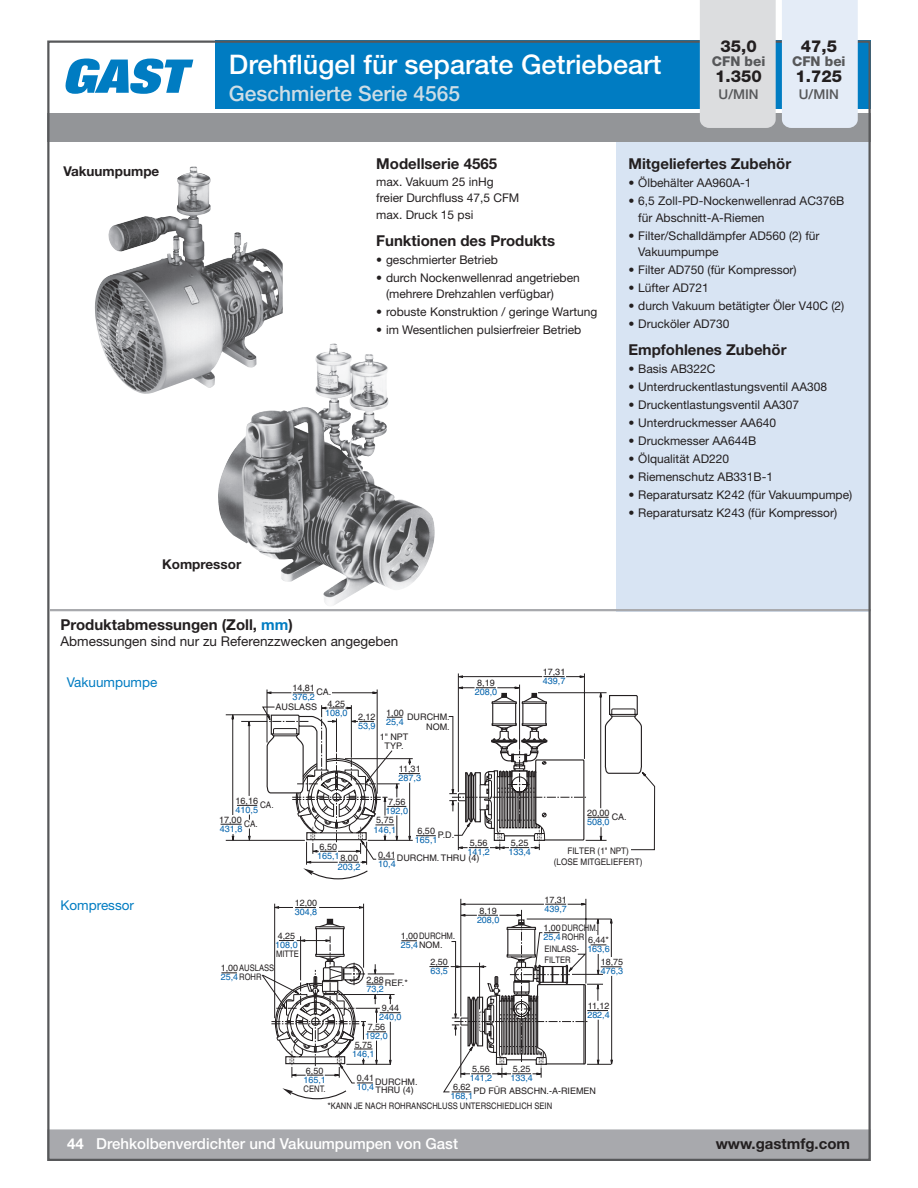
<style>
.page{position:relative;width:918px;height:1188px;background:#fff}
.page>*{position:absolute;margin:0;border:0;box-sizing:border-box;transform-origin:0 0}
.t1{font:500 27px "Helvetica Neue";color:#fff}
.t2{font:500 21.15px "Helvetica Neue";color:#cddde6}
.t3{font:800 16.5px "Helvetica Neue";color:#231f20}
.t4{font:500 15.15px "Helvetica Neue";color:#fff}
.t5{font:700 15px "Helvetica Neue";color:#231f20}
.t6{font:13.5px "Helvetica Neue";color:#231f20}
.t7{font:700 13.5px "Helvetica Neue LT Std";color:#231f20}
.t8{font:13.5px "Helvetica Neue";color:#007cc2}
.t9{font:800 13.5px "Helvetica Neue";color:#57585a}
.t10{font:500 13.5px "Helvetica Neue";color:#57585a}
.t11{font:12px/16.5px "Helvetica Neue";color:#231f20}
.t12{font:9px/9px "Helvetica";color:#231f20}
.t13{font:9px "Helvetica";color:#0161ab}
.t14{font:9px/10.8px "Helvetica";color:#231f20;text-align:center;scale:.9 1}
.t15{font:9px/10.8px "Helvetica";color:#231f20;scale:.85 1}
.s1{color:#007cc2}
.s2{color:#0161ab}
.s3{font-weight:700;font-size:15px}
</style>
<div class="page">
<div style="left:216px;top:40px;width:655px;height:69px;background:#007cc2"></div>
<div style="left:47px;top:113px;width:824px;height:29px;background:#939598"></div>
<svg style="left:66px;top:59px;width:127px;height:35px"></svg>
<div style="left:617px;top:142px;width:252px;height:469px;background:#d8e4f3"></div>
<img style="left:218px;top:343px;width:217px;height:262px">
<img style="left:95px;top:167px;width:188px;height:228px">
<hr style="left:461px;top:899px;width:1px;height:117px;background:#231f20">
<hr style="left:586px;top:899px;width:1px;height:85px;background:#231f20">
<svg style="left:221px;top:973px;width:16px;height:1px"></svg>
<svg style="left:262px;top:903px;width:359px;height:197px"></svg>
<hr style="left:458px;top:673px;width:1px;height:119px;background:#231f20">
<hr style="left:584px;top:673px;width:1px;height:86px;background:#231f20">
<hr style="left:519px;top:685px;width:1px;height:65px;background:#231f20">
<svg style="left:458px;top:675px;width:126px;height:3px"></svg>
<svg style="left:221px;top:687px;width:434px;height:193px"></svg>
<hr style="left:50px;top:609px;width:821px;height:2px;background:#a8a9ad">
<div style="left:47px;top:1129px;width:824px;height:32px;background:#a8a9ad;border:2px solid #a8a9ad"></div>
<div style="left:782px;top:0;width:76px;height:128px;background:#e4ecf7"></div>
<div style="left:700px;top:0;width:76px;height:128px;background:#dcdddf"></div>
<p class="t7" style="left:63px;top:163px;width:97px">Vakuumpumpe</p>
<h1 class="t1" style="left:229px;top:48px;width:434px">Drehflügel für separate Getriebeart</h1>
<h2 class="t2" style="left:229px;top:81px;width:233px">Geschmierte Serie 4565</h2>
<h3 class="t3" style="left:720px;top:36px;width:38px">35,0</h3>
<p class="t9" style="left:712px;top:53px;width:55px">CFN bei</p>
<h3 class="t3" style="left:715px;top:66px;width:48px">1.350</h3>
<p class="t10" style="left:719px;top:86px;width:42px">U/mi n</p>
<h3 class="t3" style="left:801px;top:36px;width:38px">47,5</h3>
<p class="t9" style="left:792px;top:53px;width:55px">CFN bei</p>
<h3 class="t3" style="left:796px;top:66px;width:48px">1.725</h3>
<p class="t10" style="left:799px;top:86px;width:42px">U/mi n</p>
<p class="t5" style="left:376px;top:155px;width:122px">Modellserie 4565</p>
<p class="t11" style="left:376px;top:173px;width:145px">max. Vakuum 25 inHg freier Durchfluss 47,5 CFM max. Druck 15 psi</p>
<p class="t5" style="left:376px;top:231px;width:180px">Funktionen des Produkts</p>
<p class="t11" style="left:376px;top:251px;width:123px">• geschmierter Betrieb</p>
<p class="t11" style="left:386px;top:269px;width:195px;text-indent:-10px">• durch Nockenwellenrad angetrieben (mehrere Drehzahlen verfügbar)</p>
<p class="t11" style="left:376px;top:304px;width:223px">• robuste Konstruktion / geringe Wartung</p>
<p class="t11" style="left:376px;top:322px;width:207px">• im Wesentlichen pulsierfreier Betrieb</p>
<p class="t5" style="left:628px;top:155px;width:164px">Mitgeliefertes Zubehör</p>
<p class="t11" style="left:628px;top:175px;width:125px">• Ölbehälter AA960A-1</p>
<p class="t11" style="left:638px;top:193px;width:208px;text-indent:-10px">• 6,5 Zoll-PD-Nockenwellenrad AC376B für Abschnitt-A-Riemen</p>
<p class="t11" style="left:638px;top:227px;width:183px;text-indent:-10px">• Filter/Schalldämpfer AD560 (2) für<br>Vakuumpumpe</p>
<p class="t11" style="left:628px;top:262px;width:170px">• Filter AD750 (für Kompressor)</p>
<p class="t11" style="left:628px;top:280px;width:82px">• Lüfter AD721</p>
<p class="t11" style="left:628px;top:298px;width:217px">• durch Vakuum betätigter Öler V40C (2)</p>
<p class="t11" style="left:628px;top:316px;width:103px">• Drucköler AD730</p>
<p class="t5" style="left:628px;top:341px;width:160px">Empfohlenes Zubehör</p>
<p class="t11" style="left:628px;top:361px;width:89px">• Basis AB322C</p>
<p class="t11" style="left:628px;top:379px;width:200px">• Unterdruckentlastungsventil AA308</p>
<p class="t11" style="left:628px;top:397px;width:172px">• Druckentlastungsventil AA307</p>
<p class="t11" style="left:628px;top:415px;width:149px">• Unterdruckmesser AA640</p>
<p class="t11" style="left:628px;top:433px;width:129px">• Druckmesser AA644B</p>
<p class="t11" style="left:628px;top:451px;width:102px">• Ölqualität AD220</p>
<p class="t11" style="left:628px;top:469px;width:146px">• Riemenschutz AB331B-1</p>
<p class="t11" style="left:628px;top:487px;width:225px">• Reparatursatz K242 (für Vakuumpumpe)</p>
<p class="t11" style="left:628px;top:505px;width:210px">• Reparatursatz K243 (für Kompressor)</p>
<p class="t7" style="left:162px;top:556px;width:81px">Kompressor</p>
<p class="t5" style="left:60px;top:615px;width:234px">Produktabmessungen (Zoll, <span class="s1">mm</span>)</p>
<p class="t6" style="left:60px;top:633px;width:339px">Abmessungen sind nur zu Referenzzwecken angegeben</p>
<p class="t8" style="left:67px;top:675px;width:92px">Vakuumpumpe</p>
<p class="t8" style="left:60px;top:897px;width:75px">Kompressor</p>
<p class="t12" style="left:292px;top:684px;width:41px">14,81 CA.</p>
<p class="t13" style="left:292px;top:692px;width:24px">376,2</p>
<p class="t12" style="left:328px;top:699px;width:19px">4,25</p>
<p class="t13" style="left:325px;top:707px;width:24px">108,0</p>
<p class="t12" style="left:276px;top:703px;width:43px">AUSLASS</p>
<p class="t12" style="left:358px;top:712px;width:19px">2,12</p>
<p class="t13" style="left:358px;top:721px;width:19px">53,9</p>
<p class="t12" style="left:386px;top:711px;width:65px;line-height:10.8px;text-align:right">1,00 DURCHM.<br>NOM.</p>
<p class="t13" style="left:386px;top:716px;width:19px">25,4</p>
<p class="t12" style="left:380px;top:732px;width:30px;text-align:center">1" NPT<br>TYP.</p>
<p class="t12" style="left:399px;top:764px;width:23px">11,31</p>
<p class="t13" style="left:398px;top:773px;width:24px">287,3</p>
<p class="t12" style="left:477px;top:679px;width:19px">8,19</p>
<p class="t13" style="left:475px;top:687px;width:24px">208,0</p>
<p class="t12" style="left:235px;top:796px;width:40px">16,16 CA.</p>
<p class="t13" style="left:235px;top:805px;width:24px">410,5</p>
<p class="t12" style="left:219px;top:815px;width:40px">17,00 CA.</p>
<p class="t13" style="left:220px;top:823px;width:24px">431,8</p>
<p class="t12" style="left:320px;top:842px;width:19px">6,50</p>
<p class="t13" style="left:317px;top:851px;width:24px">165,1</p>
<p class="t12" style="left:340px;top:853px;width:19px">8,00</p>
<p class="t13" style="left:338px;top:861px;width:24px">203,2</p>
<p class="t12" style="left:388px;top:797px;width:19px">7,56</p>
<p class="t13" style="left:386px;top:806px;width:24px">192,0</p>
<p class="t12" style="left:376px;top:816px;width:19px">5,75</p>
<p class="t13" style="left:374px;top:824px;width:24px">146,1</p>
<p class="t12" style="left:417px;top:828px;width:38px">6,50 P.D.</p>
<p class="t13" style="left:415px;top:835px;width:24px">165,1</p>
<p class="t12" style="left:470px;top:838px;width:19px">5,56</p>
<p class="t13" style="left:467px;top:847px;width:24px">141,2</p>
<p class="t12" style="left:378px;top:854px;width:103px">0,41DURCHM. THRU (4)</p>
<p class="t13" style="left:378px;top:858px;width:19px">10,4</p>
<p class="t12" style="left:511px;top:838px;width:19px">5,25</p>
<p class="t13" style="left:508px;top:847px;width:24px">133,4</p>
<p class="t12" style="left:295px;top:898px;width:24px">12,00</p>
<p class="t13" style="left:295px;top:907px;width:24px">304,8</p>
<p class="t12" style="left:401px;top:932px;width:56px">1,00DURCHM.<br><span class="s2">25,4</span>NOM.</p>
<p class="t12" style="left:278px;top:931px;width:19px">4,25</p>
<p class="t13" style="left:275px;top:940px;width:24px">108,0</p>
<p class="t15" style="left:276px;top:948px;width:28px">MITTE.</p>
<p class="t12" style="left:430px;top:957px;width:19px">2,50</p>
<p class="t13" style="left:430px;top:966px;width:19px">63,5</p>
<p class="t12" style="left:221px;top:964px;width:55px">1,00AUSLASS<br><span class="s2">25,4</span>ROHR</p>
<p class="t12" style="left:366px;top:979px;width:43px">2,88REF.*</p>
<p class="t13" style="left:366px;top:983px;width:19px">73,2</p>
<p class="t12" style="left:382px;top:1004px;width:19px">9,44</p>
<p class="t13" style="left:379px;top:1012px;width:24px">240,0</p>
<p class="t12" style="left:368px;top:1023px;width:19px">7,56</p>
<p class="t13" style="left:365px;top:1031px;width:24px">192,0</p>
<p class="t12" style="left:355px;top:1040px;width:19px">5,75</p>
<p class="t13" style="left:352px;top:1048px;width:24px">146,1</p>
<p class="t12" style="left:480px;top:906px;width:19px">8,19</p>
<p class="t13" style="left:477px;top:914px;width:24px">208,0</p>
<p class="t12" style="left:543px;top:667px;width:24px">17,31</p>
<p class="t13" style="left:543px;top:676px;width:24px">439,7</p>
<p class="t12" style="left:587px;top:808px;width:41px">20,00 CA.</p>
<p class="t13" style="left:587px;top:817px;width:24px">508,0</p>
<p class="t14" style="left:554px;top:845px;width:100px">FILTER (1" NPT)<br>(LOSE MITGELIEFERT)</p>
<p class="t12" style="left:545px;top:895px;width:24px">17,31</p>
<p class="t13" style="left:545px;top:903px;width:24px">439,7</p>
<p class="t12" style="left:543px;top:924px;width:56px">1,00DURCHM.<br><span class="s2">25,4</span>ROHR</p>
<p class="t12" style="left:588px;top:936px;width:22px">6,44*</p>
<p class="t13" style="left:587px;top:944px;width:24px">163,6</p>
<p class="t15" style="left:544px;top:943px;width:42px">EINLASS-<br>FILTER</p>
<p class="t12" style="left:601px;top:958px;width:24px">18,75</p>
<p class="t13" style="left:601px;top:966px;width:24px">476,3</p>
<p class="t12" style="left:588px;top:1001px;width:23px">11,12</p>
<p class="t13" style="left:587px;top:1010px;width:24px">282,4</p>
<p class="t12" style="left:472px;top:1065px;width:19px">5,56</p>
<p class="t13" style="left:470px;top:1073px;width:24px">141,2</p>
<p class="t12" style="left:513px;top:1065px;width:19px">5,25</p>
<p class="t13" style="left:510px;top:1073px;width:24px">133,4</p>
<p class="t12" style="left:306px;top:1066px;width:19px">6,50</p>
<p class="t13" style="left:303px;top:1074px;width:24px">165,1</p>
<p class="t15" style="left:304px;top:1083px;width:27px">CENT.</p>
<p class="t12" style="left:376px;top:1078px;width:43px;line-height:8.2px;text-indent:-19px">0,41DURCHM.<br>THRU (4)</p>
<p class="t12" style="left:453px;top:1087px;width:144px">6,62 PD FÜR ABSCHN.-A-RIEMEN</p>
<p class="t13" style="left:451px;top:1091px;width:24px">168,1</p>
<p class="t13" style="left:357px;top:1082px;width:19px">10,4</p>
<p class="t12" style="left:327px;top:1101px;width:226px">*KANN JE NACH ROHRANSCHLUSS UNTERSCHIEDLICH SEIN</p>
<p class="t4" style="left:67px;top:1135px;width:392px"><span class="s3">44</span> Drehkolbenverdichter und Vakuumpumpen von Gast</p>
<p class="t5" style="left:716px;top:1135px;width:136px">www.gastmfg.com</p>
</div>
